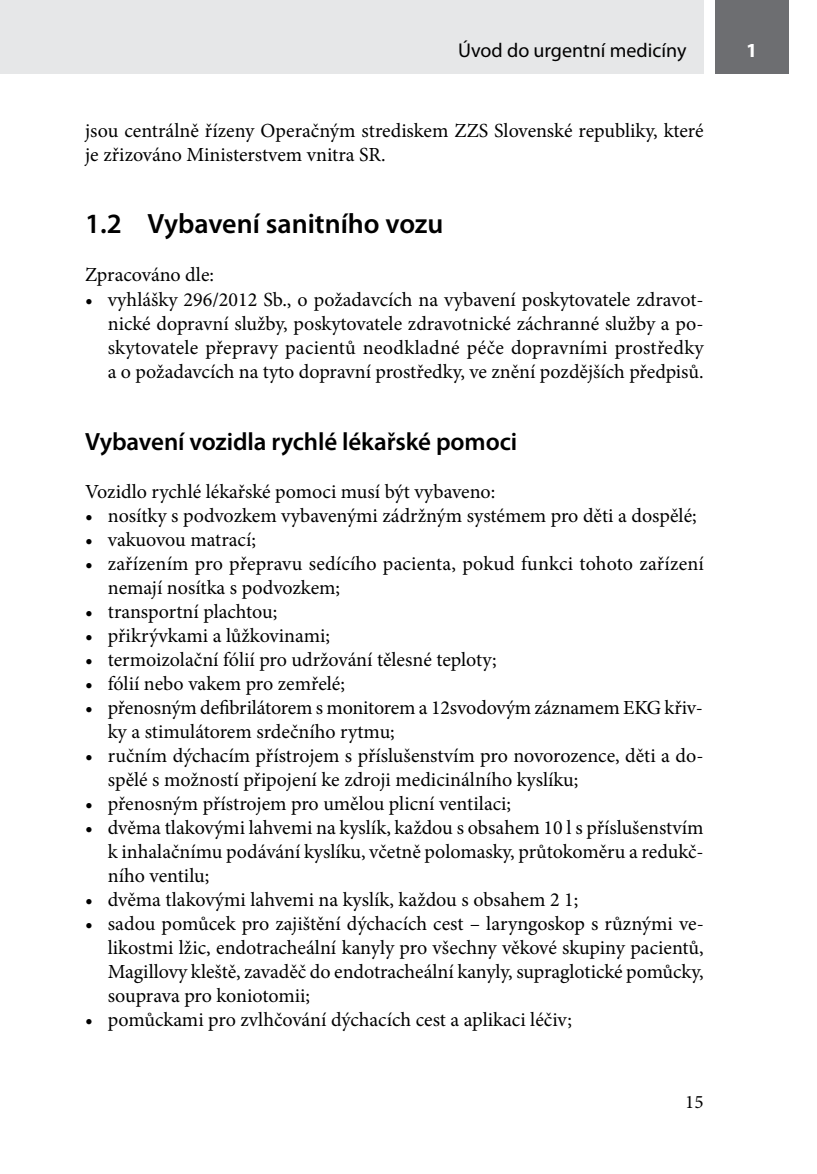
<style>
.page{position:relative;width:817px;height:1174px;background:#fff}
.page>*{position:absolute;margin:0;border:0;box-sizing:border-box;transform-origin:0 0}
.t1{font:600 28px "Myriad Pro";color:#000}
.t2{font:600 25px "Myriad Pro";letter-spacing:-.005em;color:#000}
.t3{font:20px/24px "Minion Pro";color:#000}
.t4{font:20px "Myriad Pro";color:#000}
.t5{font:700 20px "Myriad Pro";color:#fff}
.t6{font:19px "Minion Pro";color:#000}
</style>
<div class="page">
<div style="left:0;top:0;width:703px;height:74px;background:#e6e7e8"></div>
<div style="left:714px;top:0;width:74px;height:74px;background:#6d6e71"></div>
<p class="t4" style="left:458px;top:38px;width:230px">Úvod do urgentní medicíny</p>
<p class="t5" style="left:746px;top:37px;width:13px">1</p>
<p class="t3" style="left:85px;top:119px;width:620px">jsou centrálně řízeny Operačným strediskem ZZS Slovenské republiky, které je zřizováno Ministerstvem vnitra SR.</p>
<h1 class="t1" style="left:85px;top:206px;width:360px">1.2 Vybavení sanitního vozu</h1>
<p class="t3" style="left:85px;top:263px;width:130px">Zpracováno dle:</p>
<p class="t3" style="left:108px;top:287px;width:597px;text-align:justify;text-indent:-23px">• vyhlášky 296/2012 Sb., o požadavcích na vybavení poskytovatele zdravot&shy;nické dopravní služby, poskytovatele zdravotnické záchranné služby a po&shy;skytovatele přepravy pacientů neodkladné péče dopravními prostředky a o požadavcích na tyto dopravní prostředky, ve znění pozdějších předpisů.</p>
<p class="t2" style="left:85px;top:425px;width:433px">Vybavení vozidla rychlé lékařské pomoci</p>
<p class="t3" style="left:85px;top:479px;width:411px">Vozidlo rychlé lékařské pomoci musí být vybaveno:</p>
<p class="t3" style="left:85px;top:503px;width:613px">• nosítky s podvozkem vybavenými zádržným systémem pro děti a dospělé;</p>
<p class="t3" style="left:85px;top:527px;width:172px">• vakuovou matrací;</p>
<p class="t3" style="left:108px;top:551px;width:597px;text-indent:-23px">• zařízením pro přepravu sedícího pacienta, pokud funkci tohoto zařízení nemají nosítka s podvozkem;</p>
<p class="t3" style="left:85px;top:599px;width:194px">• transportní plachtou;</p>
<p class="t3" style="left:85px;top:623px;width:246px">• přikrývkami a lůžkovinami;</p>
<p class="t3" style="left:85px;top:647px;width:413px">• termoizolační fólií pro udržování tělesné teploty;</p>
<p class="t3" style="left:85px;top:671px;width:261px">• fólií nebo vakem pro zemřelé;</p>
<p class="t3" style="left:108px;top:695px;width:596px;text-indent:-23px">• přenosným defibrilátorem s monitorem a 12svodovým záznamem EKG křiv&shy;ky a stimulátorem srdečního rytmu;</p>
<p class="t3" style="left:108px;top:743px;width:597px;text-indent:-23px">• ručním dýchacím přístrojem s příslušenstvím pro novorozence, děti a do&shy;spělé s možností připojení ke zdroji medicinálního kyslíku;</p>
<p class="t3" style="left:85px;top:791px;width:427px">• přenosným přístrojem pro umělou plicní ventilaci;</p>
<p class="t3" style="left:108px;top:815px;width:597px;text-align:justify;text-indent:-23px">• dvěma tlakovými lahvemi na kyslík, každou s obsahem 10 l s příslušenstvím k inhalačnímu podávání kyslíku, včetně polomasky, průtokoměru a redukč&shy;ního ventilu;</p>
<p class="t3" style="left:85px;top:887px;width:494px">• dvěma tlakovými lahvemi na kyslík, každou s obsahem 2 1;</p>
<p class="t3" style="left:108px;top:911px;width:597px;text-align:justify;text-indent:-23px">• sadou pomůcek pro zajištění dýchacích cest – laryngoskop s různými ve&shy;likostmi lžic, endotracheální kanyly pro všechny věkové skupiny pacientů, Magillovy kleště, zavaděč do endotracheální kanyly, supraglotické pomůcky, souprava pro koniotomii;</p>
<p class="t3" style="left:85px;top:1007px;width:488px">• pomůckami pro zvlhčování dýchacích cest a aplikaci léčiv;</p>
<p class="t6" style="left:685px;top:1089px;width:20px">15</p>
</div>
